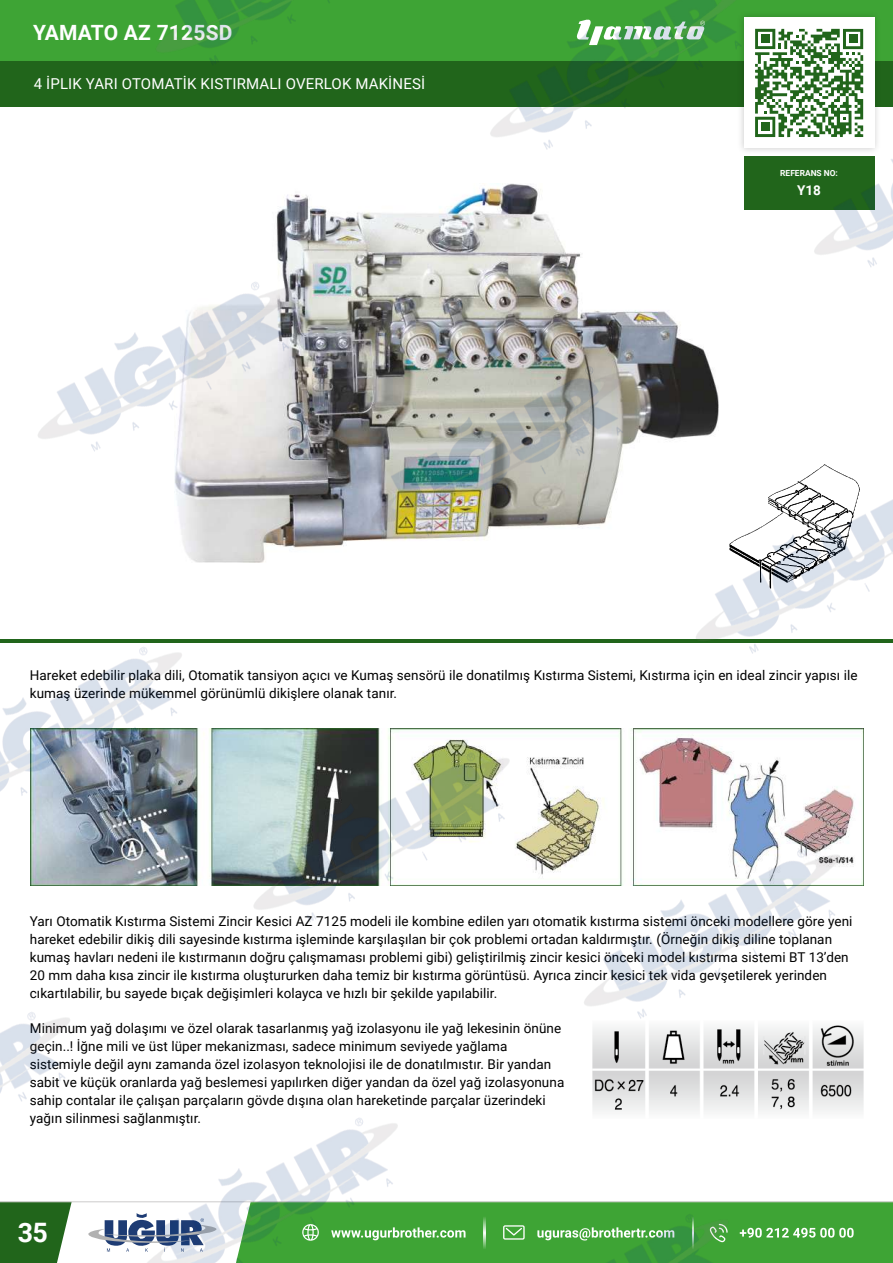
<style>
.page{position:relative;width:893px;height:1263px;background:#fff}
.page>*{position:absolute;margin:0;border:0;box-sizing:border-box;transform-origin:0 0}
.t1{font:700 26.7px "Roboto";color:#fff}
.t2{font:700 21px "Roboto";letter-spacing:.01em;color:#fff}
.t3{font:15px "Roboto";letter-spacing:.01em;color:#fff}
.t4{font:13.5px/18px "Roboto";letter-spacing:.005em;color:#000}
.t5{font:700 13.5px "Roboto";color:#fff}
.t6{font:700 8.4px "Roboto";color:#fff}
</style>
<div class="page">
<img style="left:0;top:0;width:893px;height:1263px">
<h2 class="t2" style="left:33px;top:17px;width:201px">YAMATO AZ 7125SD</h2>
<p class="t3" style="left:34px;top:73px;width:393px">4 İPLIK YARI OTOMATİK KISTIRMALI OVERLOK MAKİNESİ</p>
<p class="t6" style="left:780px;top:167px;width:59px">REFERANS NO:</p>
<p class="t5" style="left:797px;top:181px;width:25px">Y18</p>
<p class="t4" style="left:30px;top:666px;width:829px">Hareket edebilir plaka dili, Otomatik tansiyon açıcı ve Kumaş sensörü ile donatilmış Kıstırma Sistemi, Kıstırma için en ideal zincir yapısı ile kumaş üzerinde mükemmel görünümlü dikişlere olanak tanır.</p>
<p class="t4" style="left:30px;top:912px;width:824px">Yarı Otomatik Kıstırma Sistemi Zincir Kesici AZ 7125 modeli ile kombine edilen yarı otomatik kıstırma sistemi önceki modellere göre yeni hareket edebilir dikiş dili sayesinde kıstırma işleminde karşılaşılan bir çok problemi ortadan kaldırmıştır. (Örneğin dikiş diline toplanan kumaş havları nedeni ile kıstırmanın doğru çalışmaması problemi gibi) geliştirilmiş zincir kesici önceki model kıstırma sistemi BT 13’den 20 mm daha kısa zincir ile kıstırma oluştururken daha temiz bir kıstırma görüntüsü. Ayrıca zincir kesici tek vida gevşetilerek yerinden cıkartılabilir, bu sayede bıçak değişimleri kolayca ve hızlı bir şekilde yapılabilir.</p>
<p class="t4" style="left:30px;top:1019px;width:536px">Minimum yağ dolaşımı ve özel olarak tasarlanmış yağ izolasyonu ile yağ lekesinin önüne geçin..! İğne mili ve üst lüper mekanizması, sadece minimum seviyede yağlama sistemiyle değil aynı zamanda özel izolasyon teknolojisi ile de donatılmıstır. Bir yandan sabit ve küçük oranlarda yağ beslemesi yapılırken diğer yandan da özel yağ izolasyonuna sahip contalar ile çalışan parçaların gövde dışına olan hareketinde parçalar üzerindeki yağın silinmesi sağlanmıştır.</p>
<h1 class="t1" style="left:18px;top:1213px;width:32px">35</h1>
</div>
